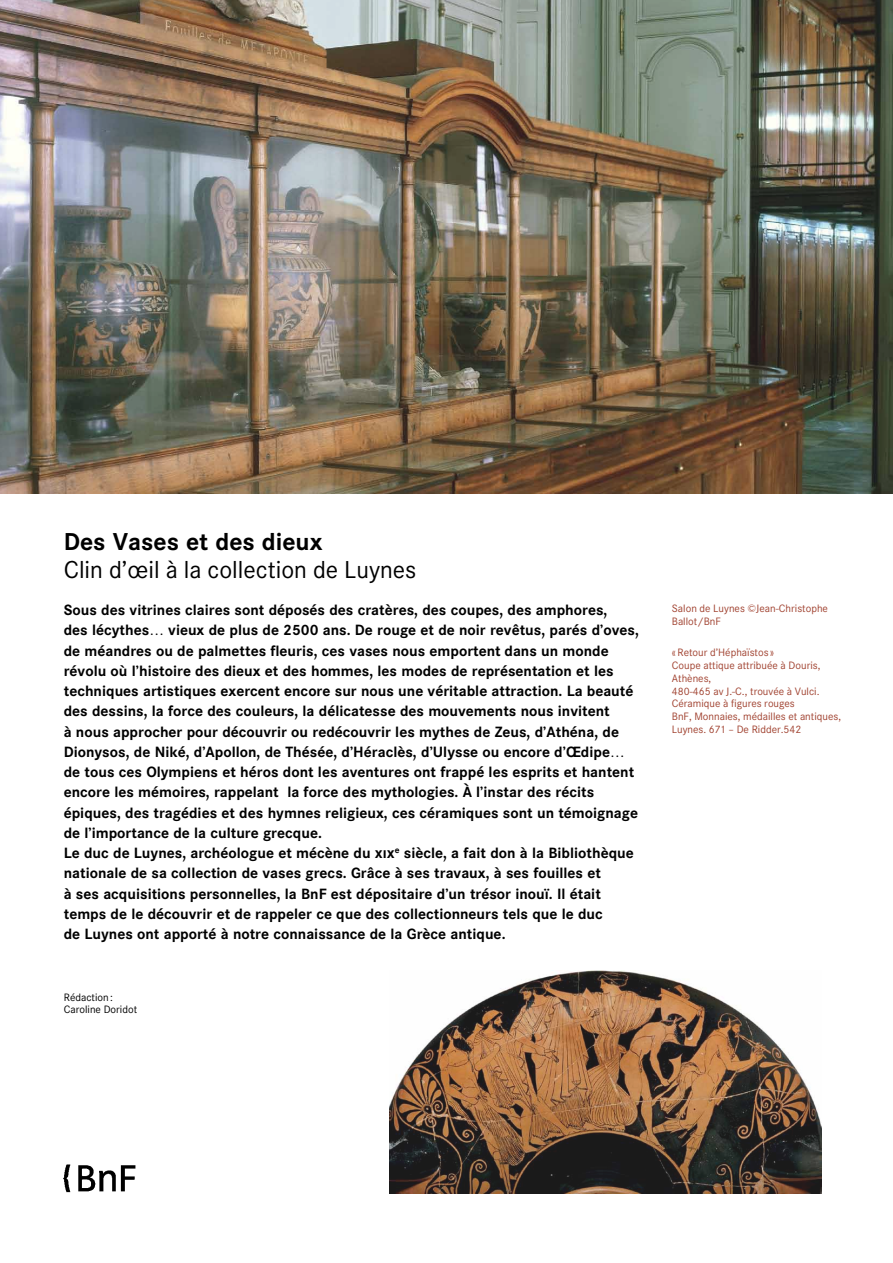
<style>
.page{position:relative;width:893px;height:1263px;background:#fff}
.page>*{position:absolute;margin:0;border:0;box-sizing:border-box;transform-origin:0 0}
.t1{font:24px "Corporate SBQ3";color:#000}
.t2{font:700 24px "Corporate SBQ3";color:#000}
.t3{font:700 14.7px/20.2px "Corporate SBQ3";color:#000}
.t4{font:10.5px/12.8px "Corporate SBQ3";color:#a0412f}
.t5{font:10.5px/12.8px "Corporate SBQ3";color:#000}
.s1{font-family:"Corporate Expert SBQ4"}
</style>
<div class="page">
<img style="left:64px;top:1164px;width:72px;height:29px">
<img style="left:389px;top:970px;width:433px;height:223px">
<img style="left:0;top:0;width:893px;height:493px">
<h1 class="t2" style="left:64px;top:527px;width:260px">Des Vases et des dieux</h1>
<h1 class="t1" style="left:64px;top:556px;width:354px">Clin d’œil à la collection de Luynes</h1>
<p class="t3" style="left:64px;top:600px;width:577px">Sous des vitrines claires sont déposés des cratères, des coupes, des amphores,<br>des lécythes… vieux de plus de 2500 ans. De rouge et de noir revêtus, parés d’oves, de méandres ou de palmettes fleuris, ces vases nous emportent dans un monde révolu où l’histoire des dieux et des hommes, les modes de représentation et les techniques artistiques exercent encore sur nous une véritable attraction. La beauté des dessins, la force des couleurs, la délicatesse des mouvements nous invitent<br>à nous approcher pour découvrir ou redécouvrir les mythes de Zeus, d’Athéna, de Dionysos, de Niké, d’Apollon, de Thésée, d’Héraclès, d’Ulysse ou encore d’Œdipe… de tous ces Olympiens et héros dont les aventures ont frappé les esprits et hantent encore les mémoires, rappelant la force des mythologies. À l’instar des récits épiques, des tragédies et des hymnes religieux, ces céramiques sont un témoignage de l’importance de la culture grecque.<br>Le duc de Luynes, archéologue et mécène du <span class="s1">xix</span><sup>e</sup> siècle, a fait don à la Bibliothèque nationale de sa collection de vases grecs. Grâce à ses travaux, à ses fouilles et<br>à ses acquisitions personnelles, la BnF est dépositaire d’un trésor inouï. Il était temps de le découvrir et de rappeler ce que des collectionneurs tels que le duc<br>de Luynes ont apporté à notre connaissance de la Grèce antique.</p>
<p class="t5" style="left:64px;top:991px;width:75px">Rédaction:<br>Caroline Doridot</p>
<p class="t4" style="left:672px;top:602px;width:158px">Salon de Luynes ©Jean-Christophe<br>Ballot/BnF</p>
<p class="t4" style="left:672px;top:646px;width:171px">«Retour d’Héphaïstos »<br>Coupe attique attribuée à Douris,<br>Athènes,<br>480-465 av J.-C., trouvée à Vulci.<br>Céramique à figures rouges<br>BnF, Monnaies, médailles et antiques,<br>Luynes. 671 – De Ridder.542</p>
</div>
